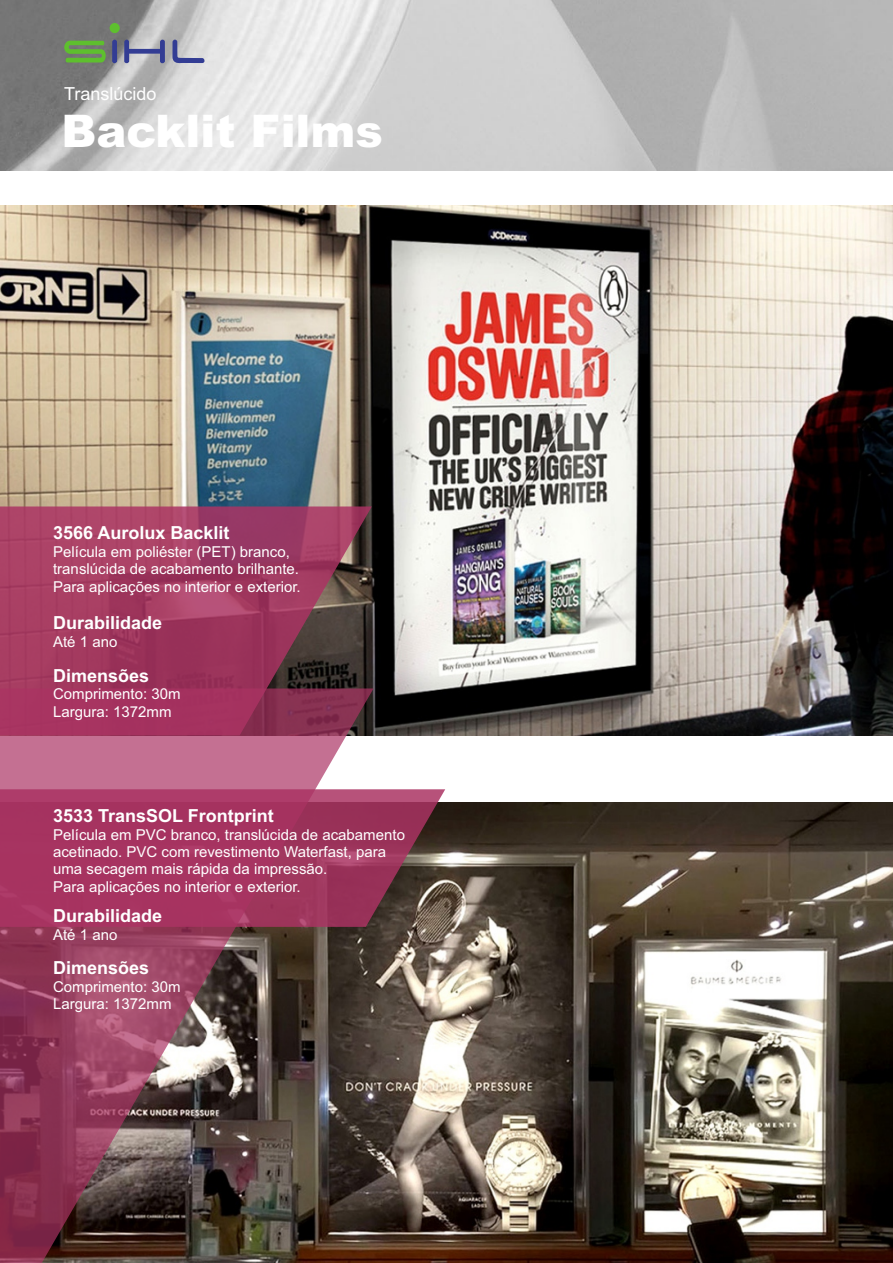
<style>
.page{position:relative;width:893px;height:1263px;background:#fff}
.page>*{position:absolute;margin:0;border:0;box-sizing:border-box;transform-origin:0 0}
.t1{font:900 45px "Arial";color:#fff}
.t2{font:700 18px "Arial";color:#fff}
.t3{font:18px "Arial";color:#fff}
.t4{font:15px/17.2px "Arial";color:#fff}
</style>
<div class="page">
<img style="left:0;top:205px;width:893px;height:530px">
<img style="left:374px;top:803px;width:519px;height:460px">
<img style="left:0;top:0;width:893px;height:170px">
<svg style="left:0;top:688px;width:374px;height:575px;background:#764a54"></svg>
<svg style="left:0;top:789px;width:445px;height:138px;background:#9d375d"></svg>
<svg style="left:0;top:506px;width:372px;height:229px;background:#96395b"></svg>
<div style="left:110px;top:23px;width:10px;height:10px;background:#5ebf2e;border-radius:50%"></div>
<svg style="left:64px;top:26px;width:101px;height:40px;background:#819185"></svg>
<svg style="left:172px;top:40px;width:34px;height:23px"></svg>
<p class="t3" style="left:64px;top:86px;width:94px">Translúcido</p>
<h1 class="t1" style="left:61px;top:115px;width:323px">Backlit Films</h1>
<h1 class="t1" style="left:64px;top:118px;width:492px">V350W Ecotac Print</h1>
<p class="t2" style="left:53px;top:526px;width:178px">3566 Aurolux Backlit</p>
<p class="t4" style="left:53px;top:545px;width:249px">Película em poliéster (PET) branco, translúcida de acabamento brilhante.<br>Para aplicações no interior e exterior.</p>
<p class="t2" style="left:53px;top:615px;width:111px">Durabilidade</p>
<p class="t4" style="left:53px;top:634px;width:66px">Até 1 ano</p>
<p class="t2" style="left:53px;top:668px;width:98px">Dimensões</p>
<p class="t4" style="left:53px;top:687px;width:129px">Comprimento: 30m<br>Largura: 1372mm</p>
<p class="t2" style="left:53px;top:809px;width:222px">3533 TransSOL Frontprint</p>
<p class="t4" style="left:53px;top:827px;width:353px">Película em PVC branco, translúcida de acabamento acetinado. PVC com revestimento Waterfast, para uma secagem mais rápida da impressão.<br>Para aplicações no interior e exterior.</p>
<p class="t2" style="left:53px;top:908px;width:111px">Durabilidade</p>
<p class="t4" style="left:53px;top:927px;width:66px">Até 1 ano</p>
<p class="t2" style="left:53px;top:960px;width:98px">Dimensões</p>
<p class="t4" style="left:53px;top:979px;width:129px">Comprimento: 30m<br>Largura: 1372mm</p>
</div>
